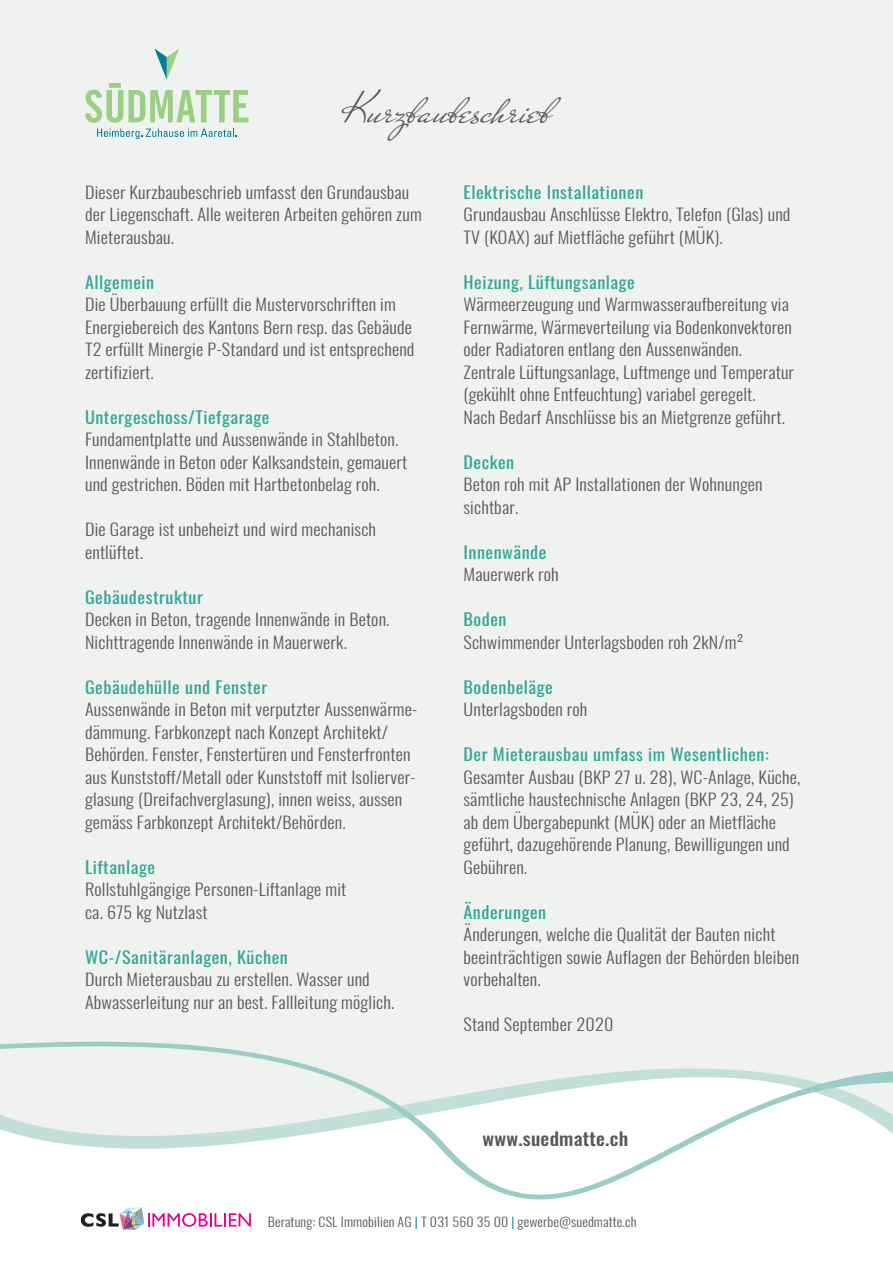
<style>
.page{position:relative;width:893px;height:1263px;background:#fff}
.page>*{position:absolute;margin:0;border:0;box-sizing:border-box;transform-origin:0 0}
.t1{font:45px "Mr De Haviland";color:#57585a;scale:1.09 1}
.t2{font:500 18px "Oswald";letter-spacing:.01em;color:#57585a;scale:1.1 1}
.t3{font:300 16.5px/22.5px "Oswald";letter-spacing:.01em;color:#57585a;scale:1.1 1}
.t4{font:16.5px "Oswald";letter-spacing:.03em;color:#30a698;scale:1.1 1}
.t5{font:300 12.75px "Oswald";letter-spacing:.01em;color:#57585a;scale:1.1 1}
.s1{color:#007d98}
</style>
<div class="page">
<div style="left:0;top:0;width:893px;height:901px;background:#f0f2ef"></div>
<svg style="left:0;top:901px;width:893px;height:299px;fill:#f0f2ef"></svg>
<svg style="left:97px;top:129px;width:140px;height:10px"></svg>
<svg style="left:85px;top:49px;width:164px;height:74px"></svg>
<svg style="left:81px;top:1207px;width:170px;height:23px"></svg>
<h1 class="t1" style="left:342px;top:82px;width:194px">Kurzbaubeschrieb</h1>
<p class="t3" style="left:85px;top:179px;width:308px">Dieser Kurzbaubeschrieb umfasst den Grundausbau der Liegenschaft. Alle weiteren Arbeiten gehören zum<br>Mieterausbau.</p>
<p class="t4" style="left:85px;top:267px;width:64px">Allgemein</p>
<p class="t3" style="left:85px;top:292px;width:301px">Die Überbauung erfüllt die Mustervorschriften im Energiebereich des Kantons Bern resp. das Gebäude T2 erfüllt Minergie P-Standard und ist entsprechend zertifiziert.</p>
<p class="t4" style="left:85px;top:402px;width:169px">Untergeschoss/Tiefgarage</p>
<p class="t3" style="left:85px;top:427px;width:294px">Fundamentplatte und Aussenwände in Stahlbeton.<br>Innenwände in Beton oder Kalksandstein, gemauert und gestrichen. Böden mit Hartbetonbelag roh.</p>
<p class="t3" style="left:85px;top:517px;width:266px">Die Garage ist unbeheizt und wird mechanisch entlüftet.</p>
<p class="t4" style="left:85px;top:582px;width:109px">Gebäudestruktur</p>
<p class="t3" style="left:85px;top:607px;width:278px">Decken in Beton, tragende Innenwände in Beton.<br>Nichttragende Innenwände in Mauerwerk.</p>
<p class="t4" style="left:85px;top:672px;width:167px">Gebäudehülle und Fenster</p>
<p class="t3" style="left:85px;top:697px;width:304px">Aussenwände in Beton mit verputzter Aussenwärme&shy;dämmung. Farbkonzept nach Konzept Architekt/ Behörden. Fenster, Fenstertüren und Fensterfronten aus Kunststoff/Metall oder Kunststoff mit Isolierver&shy;glasung (Dreifachverglasung), innen weiss, aussen gemäss Farbkonzept Architekt/Behörden.</p>
<p class="t4" style="left:85px;top:852px;width:65px">Liftanlage</p>
<p class="t3" style="left:85px;top:876px;width:239px">Rollstuhlgängige Personen-Liftanlage mit ca. 675 kg Nutzlast</p>
<p class="t4" style="left:85px;top:942px;width:186px">WC-/Sanitäranlagen, Küchen</p>
<p class="t3" style="left:85px;top:966px;width:283px">Durch Mieterausbau zu erstellen. Wasser und<br>Abwasserleitung nur an best. Fallleitung möglich.</p>
<p class="t4" style="left:463px;top:177px;width:165px">Elektrische Installationen</p>
<p class="t3" style="left:463px;top:201px;width:299px">Grundausbau Anschlüsse Elektro, Telefon (Glas) und<br>TV (KOAX) auf Mietfläche geführt (MÜK).</p>
<p class="t4" style="left:463px;top:267px;width:157px">Heizung, Lüftungsanlage</p>
<p class="t3" style="left:463px;top:291px;width:302px">Wärmeerzeugung und Warmwasseraufbereitung via Fernwärme, Wärmeverteilung via Bodenkonvektoren oder Radiatoren entlang den Aussenwänden.<br>Zentrale Lüftungsanlage, Luftmenge und Temperatur (gekühlt ohne Entfeuchtung) variabel geregelt.<br>Nach Bedarf Anschlüsse bis an Mietgrenze geführt.</p>
<p class="t4" style="left:463px;top:447px;width:48px">Decken</p>
<p class="t3" style="left:463px;top:472px;width:274px">Beton roh mit AP Installationen der Wohnungen sichtbar.</p>
<p class="t4" style="left:463px;top:537px;width:77px">Innenwände</p>
<p class="t3" style="left:463px;top:562px;width:88px">Mauerwerk roh</p>
<p class="t4" style="left:463px;top:605px;width:41px">Boden</p>
<p class="t3" style="left:463px;top:629px;width:256px">Schwimmender Unterlagsboden roh 2kN/m²</p>
<p class="t4" style="left:463px;top:672px;width:83px">Bodenbeläge</p>
<p class="t3" style="left:463px;top:697px;width:114px">Unterlagsboden roh</p>
<p class="t4" style="left:463px;top:740px;width:279px">Der Mieterausbau umfass im Wesentlichen:</p>
<p class="t3" style="left:463px;top:764px;width:308px">Gesamter Ausbau (BKP 27 u. 28), WC-Anlage, Küche, sämtliche haustechnische Anlagen (BKP 23, 24, 25) ab dem Übergabepunkt (MÜK) oder an Mietfläche geführt, dazugehörende Planung, Bewilligungen und Gebühren.</p>
<p class="t4" style="left:463px;top:897px;width:77px">Änderungen</p>
<p class="t3" style="left:463px;top:921px;width:307px">Änderungen, welche die Qualität der Bauten nicht beeinträchtigen sowie Auflagen der Behörden bleiben vorbehalten.</p>
<p class="t3" style="left:463px;top:1011px;width:138px">Stand September 2020</p>
<p class="t2" style="left:483px;top:1129px;width:134px">www.suedmatte.ch</p>
<p class="t5" style="left:268px;top:1210px;width:337px">Beratung: CSL Immobilien AG <span class="s1">|</span> T 031 560 35 00 <span class="s1">|</span> gewerbe@suedmatte.ch</p>
</div>
